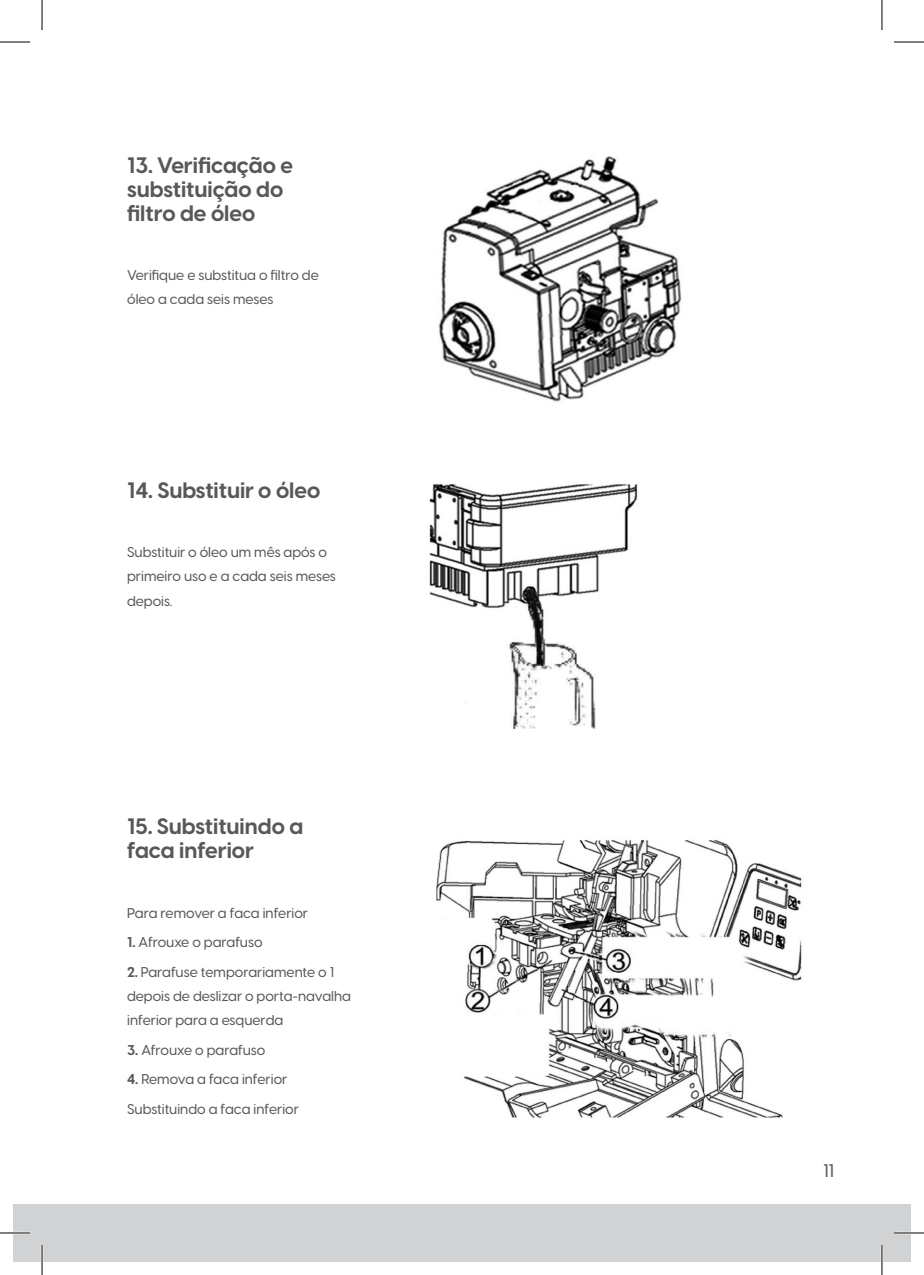
<style>
.page{position:relative;width:924px;height:1275px;background:#fff}
.page>*{position:absolute;margin:0;border:0;box-sizing:border-box;transform-origin:0 0}
.t1{font:700 22px/24px "Visby CF";color:#57585a}
.t2{font:500 18px "Visby CF";color:#57585a}
.t3{font:500 14px/24px "Visby CF";color:#57585a}
.s1{font-weight:700}
</style>
<div class="page">
<div style="left:14px;top:1204px;width:895px;height:57px;background:#d1d2d4"></div>
<img style="left:439px;top:156px;width:243px;height:246px">
<img style="left:429px;top:484px;width:209px;height:244px">
<img style="left:436px;top:840px;width:366px;height:278px">
<hr style="left:0;top:1231px;width:30px;height:3px;background:#fff">
<hr style="left:893px;top:1231px;width:30px;height:3px;background:#fff">
<hr style="left:41px;top:1245px;width:2px;height:30px;background:#fff">
<hr style="left:880px;top:1245px;width:2px;height:30px;background:#fff">
<hr style="left:0;top:42px;width:30px;height:1px;background:#000">
<hr style="left:893px;top:42px;width:30px;height:1px;background:#000">
<hr style="left:0;top:1232px;width:30px;height:1px;background:#000">
<hr style="left:893px;top:1232px;width:30px;height:1px;background:#000">
<hr style="left:42px;top:0;width:1px;height:30px;background:#000">
<hr style="left:42px;top:1245px;width:1px;height:30px;background:#000">
<hr style="left:881px;top:0;width:1px;height:30px;background:#000">
<hr style="left:881px;top:1245px;width:1px;height:30px;background:#000">
<p class="t1" style="left:127px;top:153px;width:167px">13. Verificação e substituição do filtro de óleo</p>
<p class="t3" style="left:127px;top:263px;width:193px">Verifique e substitua o filtro de óleo a cada seis meses</p>
<p class="t1" style="left:127px;top:478px;width:194px">14. Substituir o óleo</p>
<p class="t3" style="left:127px;top:540px;width:210px">Substituir o óleo um mês após o primeiro uso e a cada seis meses depois.</p>
<p class="t1" style="left:127px;top:814px;width:177px">15. Substituindo a faca inferior</p>
<p class="t3" style="left:127px;top:900px;width:182px">Para remover a faca inferior</p>
<p class="t3" style="left:127px;top:930px;width:137px"><span class="s1">1.</span> Afrouxe o parafuso</p>
<p class="t3" style="left:127px;top:960px;width:225px"><span class="s1">2.</span> Parafuse temporariamente o 1 depois de deslizar o porta-navalha inferior para a esquerda</p>
<p class="t3" style="left:127px;top:1037px;width:140px"><span class="s1">3.</span> Afrouxe o parafuso</p>
<p class="t3" style="left:127px;top:1067px;width:162px"><span class="s1">4.</span> Remova a faca inferior</p>
<p class="t3" style="left:127px;top:1097px;width:173px">Substituindo a faca inferior</p>
<p class="t2" style="left:822px;top:1159px;width:13px">11</p>
</div>
